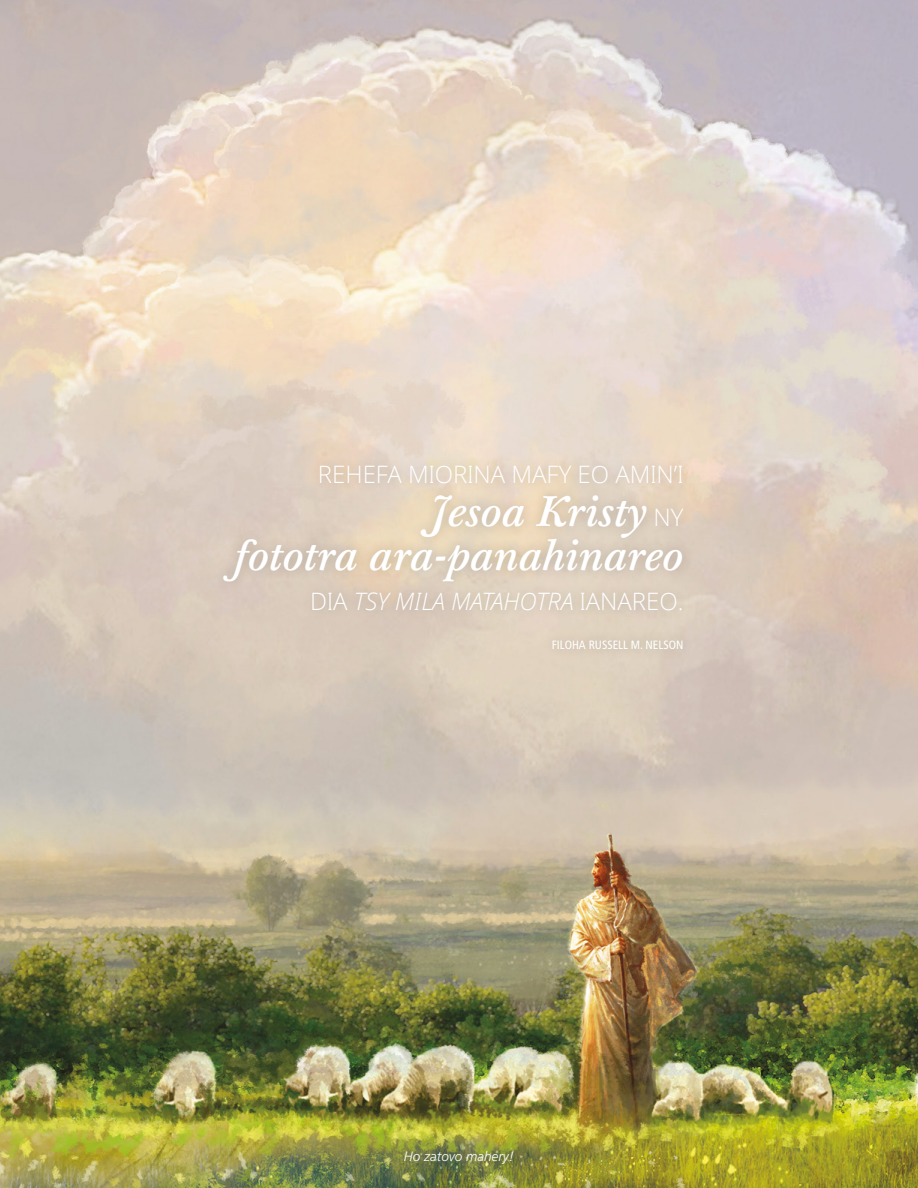
<style>
.page{position:relative;width:918px;height:1188px;background:#fff}
.page>*{position:absolute;margin:0;border:0;box-sizing:border-box;transform-origin:0 0}
.artcl3_p1_figure_ima{font:italic 500 42px/43.5px "Mc Kaylds Lat";color:#fff;text-align:right}
.artcl3_p1_figure_ima-2{font:italic 300 24px "Dots Solidlds Lat";color:#fff}
.artcl3_p1_figure_ima-3{font:300 24px "Dots Solidlds Lat";color:#fff}
.verso{font:italic 300 13.5px "Frutigerlds Lat";color:#fff}
.artcl3_p1_figure_ima-4{font:condensed 12px "Frutigerlds Lat";color:#fff}
.s1{font-family:"Dots Solidlds Lat";font-weight:300;font-style:normal;font-size:24px}
.s2{font-style:normal}
</style>
<div class="page">
<img style="left:0;top:0;width:918px;height:1188px">
<div style="left:212px;top:454px;width:483px;height:208px;background:#000;opacity:.2"></div>
<p class="artcl3_p1_figure_ima-3" style="left:318px;top:457px;width:367px">REHEFA MIORINA MAFY EO AMIN’I</p>
<p class="artcl3_p1_figure_ima" style="left:235px;top:490px;width:450px">Jesoa Kristy <span class="s1">NY<br></span>fototra ara-panahinareo</p>
<p class="artcl3_p1_figure_ima-2" style="left:310px;top:584px;width:375px"><span class="s2">DIA</span> TSY MILA MATAHOTRA <span class="s2">IANAREO.</span></p>
<p class="artcl3_p1_figure_ima-4" style="left:552px;top:636px;width:133px">FILOHA RUSSELL M. NELSON</p>
<p class="verso" style="left:404px;top:1146px;width:112px">Ho zatovo mahery!</p>
</div>
